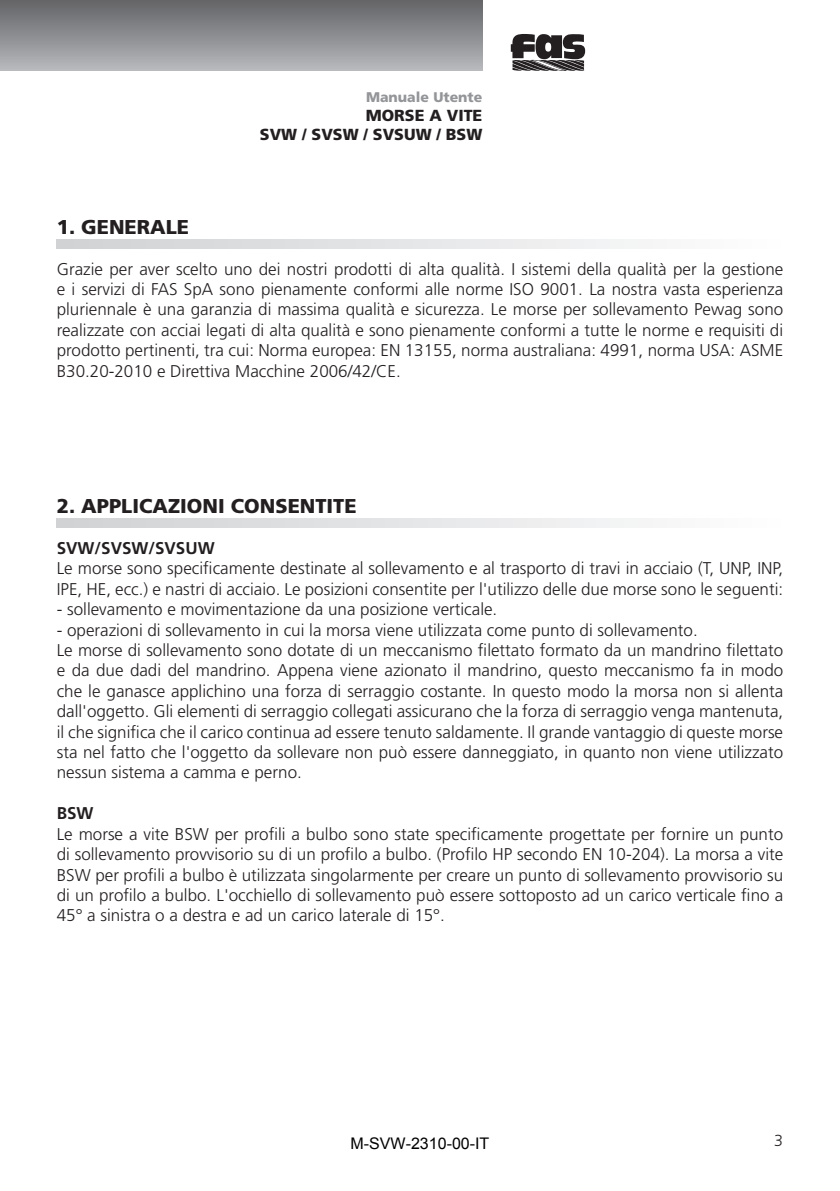
<style>
.page{position:relative;width:840px;height:1191px;background:#fff}
.page>*{position:absolute;margin:0;border:0;box-sizing:border-box;transform-origin:0 0}
.t1{font:900 20px "Frutiger";color:#231f20}
.t2{font:300 17px/20.4px "Frutiger";color:#231f20;text-align:justify}
.t3{font:700 17px "Frutiger";color:#231f20}
.t4{font:900 16px/19.2px "Frutiger";color:#231f20;text-align:right}
.t5{font:16px "Arial";color:#000}
.t6{font:300 16px "Frutiger";color:#231f20}
.t7{font:900 14px "Frutiger";color:#939598}
</style>
<div class="page">
<svg style="left:510px;top:34px;width:75px;height:37px"></svg>
<div style="left:0;top:0;width:482px;height:71px;background:linear-gradient(to bottom,#626366,#b8b9bd)"></div>
<svg style="left:57px;top:240px;width:581px;height:8px"></svg>
<svg style="left:57px;top:519px;width:581px;height:8px"></svg>
<p class="t7" style="left:366px;top:88px;width:118px">Manuale Utente</p>
<p class="t4" style="left:260px;top:106px;width:224px">MORSE A VITE<br>SVW / SVSW / SVSUW / BSW</p>
<p class="t1" style="left:57px;top:215px;width:134px">1. GENERALE</p>
<p class="t2" style="left:57px;top:259px;width:727px">Grazie per aver scelto uno dei nostri prodotti di alta qualità. I sistemi della qualità per la gestione e i servizi di FAS SpA sono pienamente conformi alle norme ISO 9001. La nostra vasta esperienza pluriennale è una garanzia di massima qualità e sicurezza. Le morse per sollevamento Pewag sono realizzate con acciai legati di alta qualità e sono pienamente conformi a tutte le norme e requisiti di prodotto pertinenti, tra cui: Norma europea: EN 13155, norma australiana: 4991, norma USA: ASME B30.20-2010 e Direttiva Macchine 2006/42/CE.</p>
<p class="t1" style="left:57px;top:494px;width:301px">2. APPLICAZIONI CONSENTITE</p>
<p class="t3" style="left:57px;top:538px;width:159px">SVW/SVSW/SVSUW</p>
<p class="t2" style="left:57px;top:558px;width:727px">Le morse sono specificamente destinate al sollevamento e al trasporto di travi in acciaio (T, UNP, INP,<br>IPE, HE, ecc.) e nastri di acciaio. Le posizioni consentite per l'utilizzo delle due morse sono le seguenti:</p>
<p class="t2" style="left:57px;top:599px;width:442px">- sollevamento e movimentazione da una posizione verticale.</p>
<p class="t2" style="left:57px;top:620px;width:727px;text-align:left">- operazioni di sollevamento in cui la morsa viene utilizzata come punto di sollevamento.<br>Le morse di sollevamento sono dotate di un meccanismo filettato formato da un mandrino filettato e da due dadi del mandrino. Appena viene azionato il mandrino, questo meccanismo fa in modo che le ganasce applichino una forza di serraggio costante. In questo modo la morsa non si allenta dall'oggetto. Gli elementi di serraggio collegati assicurano che la forza di serraggio venga mantenuta, il che significa che il carico continua ad essere tenuto saldamente. Il grande vantaggio di queste morse sta nel fatto che l'oggetto da sollevare non può essere danneggiato, in quanto non viene utilizzato nessun sistema a camma e perno.</p>
<p class="t3" style="left:57px;top:803px;width:38px">BSW</p>
<p class="t2" style="left:57px;top:824px;width:727px">Le morse a vite BSW per profili a bulbo sono state specificamente progettate per fornire un punto di sollevamento provvisorio su di un profilo a bulbo. (Profilo HP secondo EN 10-204). La morsa a vite BSW per profili a bulbo è utilizzata singolarmente per creare un punto di sollevamento provvisorio su di un profilo a bulbo. L'occhiello di sollevamento può essere sottoposto ad un carico verticale fino a 45° a sinistra o a destra e ad un carico laterale di 15°.</p>
<p class="t5" style="left:350px;top:1132px;width:140px">M-SVW-2310-00-IT</p>
<p class="t6" style="left:773px;top:1131px;width:10px">3</p>
</div>
